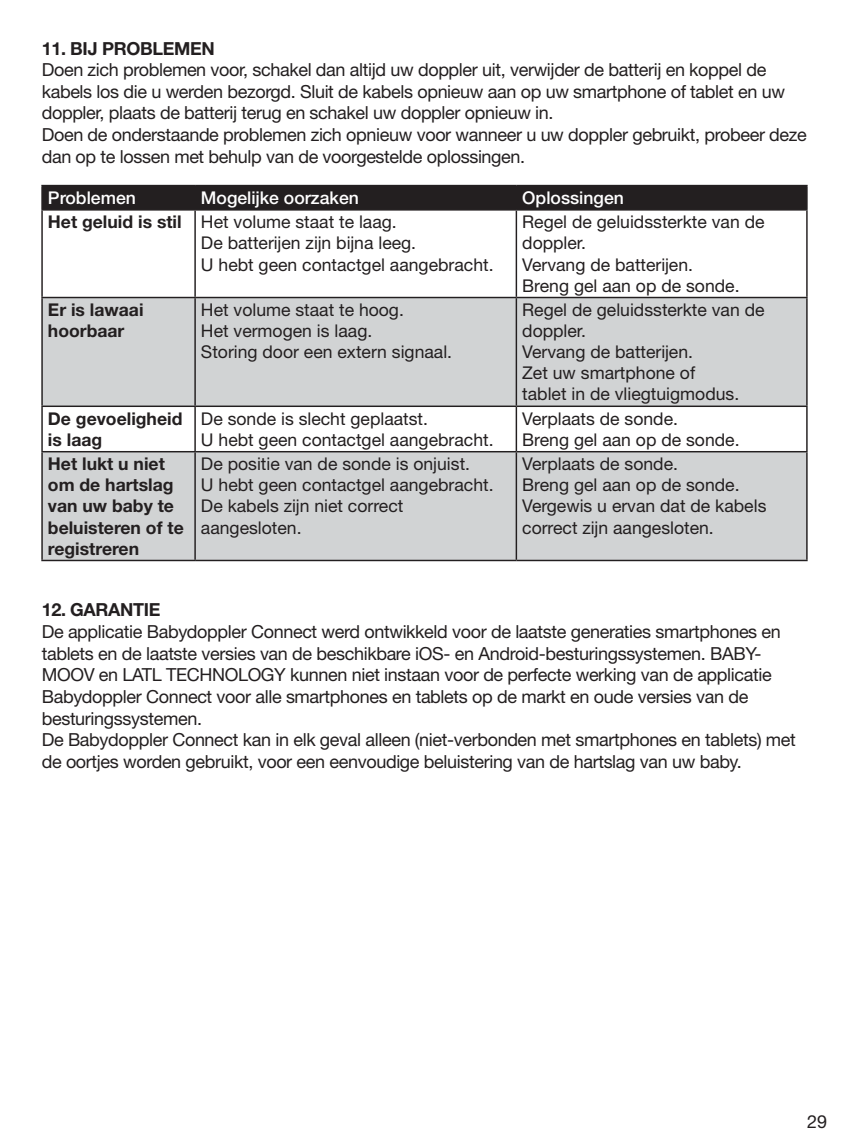
<style>
.page{position:relative;width:849px;height:1147px;background:#fff}
.page>*{position:absolute;margin:0;border:0;box-sizing:border-box;transform-origin:0 0}
.t1{font:18px/21.6px "Helvetica Neue LT Pro";letter-spacing:-.02em;color:#231f20}
.t2{font:700 18px "Helvetica Neue LT Pro";letter-spacing:-.02em;color:#231f20}
.t3{font:17.7px/21px "Helvetica Neue LT Pro";color:#231f20}
.t4{font:700 17.7px/21px "Helvetica Neue LT Pro";color:#231f20}
.t5{font:500 17.7px "Helvetica Neue LT Pro";color:#fff}
.s1{font-weight:700}
</style>
<div class="page">
<svg style="left:43px;top:298px;width:763px;height:261px;fill:#d1d3d4"></svg>
<hr style="left:41px;top:185px;width:154px;height:1px;background:#231f20">
<hr style="left:41px;top:186px;width:2px;height:23px;background:#231f20">
<hr style="left:516px;top:185px;width:292px;height:1px;background:#231f20">
<div style="left:43px;top:185px;width:763px;height:24px;background:#231f20"></div>
<hr style="left:806px;top:186px;width:2px;height:23px;background:#231f20">
<hr style="left:41px;top:209px;width:154px;height:2px;background:#231f20">
<hr style="left:41px;top:211px;width:2px;height:86px;background:#231f20">
<hr style="left:195px;top:209px;width:321px;height:2px;background:#231f20">
<hr style="left:194px;top:211px;width:2px;height:86px;background:#231f20">
<hr style="left:516px;top:209px;width:292px;height:2px;background:#231f20">
<hr style="left:516px;top:211px;width:1px;height:86px;background:#231f20">
<hr style="left:806px;top:211px;width:2px;height:86px;background:#231f20">
<hr style="left:41px;top:297px;width:154px;height:1px;background:#231f20">
<hr style="left:41px;top:298px;width:2px;height:107px;background:#231f20">
<hr style="left:195px;top:297px;width:321px;height:1px;background:#231f20">
<hr style="left:194px;top:298px;width:2px;height:107px;background:#231f20">
<hr style="left:516px;top:297px;width:291px;height:1px;background:#231f20">
<hr style="left:516px;top:298px;width:1px;height:107px;background:#231f20">
<hr style="left:806px;top:298px;width:1px;height:107px;background:#231f20">
<hr style="left:41px;top:405px;width:154px;height:2px;background:#231f20">
<hr style="left:41px;top:407px;width:2px;height:44px;background:#231f20">
<hr style="left:195px;top:405px;width:321px;height:2px;background:#231f20">
<hr style="left:194px;top:407px;width:2px;height:44px;background:#231f20">
<hr style="left:516px;top:405px;width:291px;height:2px;background:#231f20">
<hr style="left:516px;top:407px;width:1px;height:44px;background:#231f20">
<hr style="left:806px;top:407px;width:1px;height:44px;background:#231f20">
<hr style="left:41px;top:451px;width:154px;height:1px;background:#231f20">
<hr style="left:41px;top:452px;width:2px;height:107px;background:#231f20">
<hr style="left:195px;top:451px;width:321px;height:1px;background:#231f20">
<hr style="left:194px;top:452px;width:2px;height:107px;background:#231f20">
<hr style="left:516px;top:451px;width:291px;height:1px;background:#231f20">
<hr style="left:516px;top:452px;width:1px;height:107px;background:#231f20">
<hr style="left:806px;top:452px;width:1px;height:107px;background:#231f20">
<hr style="left:41px;top:559px;width:154px;height:2px;background:#231f20">
<hr style="left:195px;top:559px;width:321px;height:2px;background:#231f20">
<hr style="left:516px;top:559px;width:291px;height:2px;background:#231f20">
<p class="t2" style="left:42px;top:42px;width:174px">11. BĲ PROBLEMEN</p>
<p class="t1" style="left:42px;top:61px;width:766px">Doen zich problemen voor, schakel dan altĳd uw doppler uit, verwĳder de batterĳ en koppel de kabels los die u werden bezorgd. Sluit de kabels opnieuw aan op uw smartphone of tablet en uw doppler, plaats de batterĳ terug en schakel uw doppler opnieuw in.<br>Doen de onderstaande problemen zich opnieuw voor wanneer u uw doppler gebruikt, probeer deze dan op te lossen met behulp van de voorgestelde oplossingen.</p>
<p class="t5" style="left:48px;top:187px;width:89px">Problemen</p>
<p class="t5" style="left:201px;top:187px;width:159px">Mogelĳke oorzaken</p>
<p class="t5" style="left:522px;top:187px;width:103px">Oplossingen</p>
<p class="t3" style="left:201px;top:214px;width:294px;text-indent:-153px"><span class="s1">Het geluid is stil</span> Het volume staat te laag.<br>De batterĳen zĳn bĳna leeg.<br>U hebt geen contactgel aangebracht.</p>
<p class="t3" style="left:522px;top:214px;width:244px">Regel de geluidssterkte van de doppler.<br>Vervang de batterĳen.<br>Breng gel aan op de sonde.</p>
<p class="t4" style="left:48px;top:301px;width:97px">Er is lawaai hoorbaar</p>
<p class="t3" style="left:201px;top:301px;width:253px">Het volume staat te hoog.<br>Het vermogen is laag.<br>Storing door een extern signaal.</p>
<p class="t3" style="left:522px;top:301px;width:244px">Regel de geluidssterkte van de doppler.<br>Vervang de batterĳen.<br>Zet uw smartphone of<br>tablet in de vliegtuigmodus.</p>
<p class="t4" style="left:48px;top:410px;width:136px">De gevoeligheid is laag</p>
<p class="t3" style="left:201px;top:410px;width:294px">De sonde is slecht geplaatst.<br>U hebt geen contactgel aangebracht.</p>
<p class="t3" style="left:522px;top:410px;width:219px">Verplaats de sonde.<br>Breng gel aan op de sonde.</p>
<p class="t4" style="left:48px;top:455px;width:137px">Het lukt u niet om de hartslag van uw baby te beluisteren of te registreren</p>
<p class="t3" style="left:201px;top:455px;width:294px">De positie van de sonde is onjuist.<br>U hebt geen contactgel aangebracht.<br>De kabels zĳn niet correct aangesloten.</p>
<p class="t3" style="left:522px;top:455px;width:246px">Verplaats de sonde.<br>Breng gel aan op de sonde.<br>Vergewis u ervan dat de kabels correct zĳn aangesloten.</p>
<p class="t2" style="left:42px;top:603px;width:120px">12. GARANTIE</p>
<p class="t1" style="left:42px;top:623px;width:756px">De applicatie Babydoppler Connect werd ontwikkeld voor de laatste generaties smartphones en tablets en de laatste versies van de beschikbare iOS- en Android-besturingssystemen. BABY-MOOV en LATL TECHNOLOGY kunnen niet instaan voor de perfecte werking van de applicatie Babydoppler Connect voor alle smartphones en tablets op de markt en oude versies van de besturingssystemen.<br>De Babydoppler Connect kan in elk geval alleen (niet-verbonden met smartphones en tablets) met de oortjes worden gebruikt, voor een eenvoudige beluistering van de hartslag van uw baby.</p>
<p class="t1" style="left:807px;top:1112px;width:22px">29</p>
</div>
